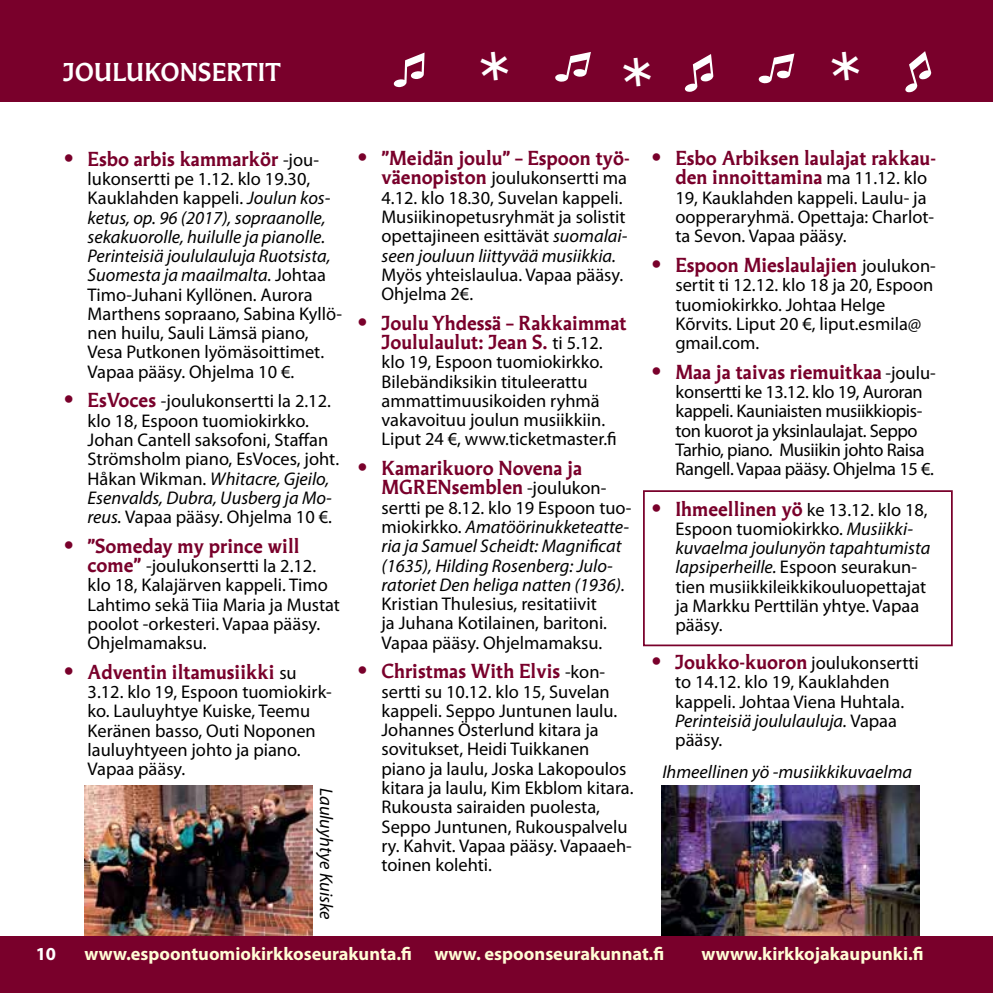
<style>
.page{position:relative;width:993px;height:993px;background:#fff}
.page>*{position:absolute;margin:0;border:0;box-sizing:border-box;transform-origin:0 0}
.t1{font:700 24.5px "Martti";letter-spacing:.015em;color:#fff}
.t2{font:700 19.25px/19.2px "Martti";color:#79002b}
.t3{font:18.38px/19.2px "Myriad Pro";color:#000}
.t4{font:italic 18.38px/19.2px "Myriad Pro";color:#000}
.t5{font:18.38px/19.2px "Myriad Pro";letter-spacing:-.02em;color:#000}
.t6{font:700 18.38px "Myriad Pro";color:#fffcd5}
.t7{font:700 18.38px "Myriad Pro";color:#fff}
.s1{font-family:"Arial";font-weight:900;font-size:22.75px}
.s2{font-family:"Myriad Pro";font-weight:400;font-size:18.38px;color:#000}
.s3{font-style:italic}
.s4{font-family:"Arial";font-weight:900;font-size:22.75px;color:#79002b}
.s5{font-family:"Martti";font-weight:700;font-size:19.25px;color:#79002b}
.s6{font-style:normal}
</style>
<div class="page">
<div style="left:0;top:935px;width:992px;height:57px;background:#79002b"></div>
<div style="left:0;top:0;width:992px;height:102px;background:#79002b"></div>
<div style="left:642px;top:490px;width:310px;height:156px;border:2px solid #79002b"></div>
<img style="left:661px;top:785px;width:258px;height:150px">
<img style="left:84px;top:785px;width:229px;height:150px">
<h1 class="t1" style="left:63px;top:56px;width:219px">JOULUKONSERTIT</h1>
<p class="t2" style="left:63px;top:148px;width:257px"><span class="s1">•</span> Esbo arbis kammarkör <span class="s2">-jou-</span></p>
<p class="t3" style="left:87px;top:169px;width:256px">lukonsertti pe 1.12. klo 19.30,<br>Kauklahden kappeli. <span class="s3">Joulun kos&shy;ketus, op. 96 (2017), sopraanolle, sekakuorolle, huilulle ja pianolle.<br>Perinteisiä joululauluja Ruotsista,<br>Suomesta ja maailmalta.</span> Johtaa<br>Timo-Juhani Kyllönen. Aurora<br>Marthens sopraano, Sabina Kyllö&shy;nen huilu, Sauli Lämsä piano,<br>Vesa Putkonen lyömäsoittimet.<br>Vapaa pääsy. Ohjelma 10 €.</p>
<p class="t3" style="left:88px;top:392px;width:253px;text-indent:-25px"><span class="s4">•</span> <span class="s5">EsVoces</span> -joulukonsertti la 2.12. klo 18, Espoon tuomiokirkko.<br>Johan Cantell saksofoni, Staffan Strömsholm piano, EsVoces, joht.<br>Håkan Wikman. <span class="s3">Whitacre, Gjeilo, Esenvalds, Dubra, Uusberg ja Mo&shy;reus.</span> Vapaa pääsy. Ohjelma 10 €.</p>
<p class="t2" style="left:63px;top:535px;width:238px"><span class="s1">•</span> ”Someday my prince will</p>
<p class="t3" style="left:88px;top:556px;width:254px"><span class="s5">come”</span> -joulukonsertti la 2.12. klo 18, Kalajärven kappeli. Timo<br>Lahtimo sekä Tiia Maria ja Mustat poolot -orkesteri. Vapaa pääsy.<br>Ohjelmamaksu.</p>
<p class="t2" style="left:63px;top:661px;width:235px"><span class="s1">•</span> Adventin iltamusiikki <span class="s2">su</span></p>
<p class="t3" style="left:87px;top:682px;width:246px">3.12. klo 19, Espoon tuomiokirk&shy;ko. Lauluyhtye Kuiske, Teemu<br>Keränen basso, Outi Noponen lauluyhtyeen johto ja piano.<br>Vapaa pääsy.</p>
<p class="t4" style="left:336px;top:787px;width:133px;rotate:90deg">Lauluyhtye Kuiske</p>
<p class="t2" style="left:357px;top:148px;width:274px"><span class="s1">•</span> ”Meidän joulu” – Espoon työ-</p>
<p class="t3" style="left:381px;top:169px;width:247px"><span class="s5">väenopiston</span> joulukonsertti ma 4.12. klo 18.30, Suvelan kappeli.<br>Musiikinopetusryhmät ja solistit opettajineen esittävät <span class="s3">suomalai&shy;seen jouluun liittyvää musiikkia.</span></p>
<p class="t3" style="left:381px;top:265px;width:243px">Myös yhteislaulua. Vapaa pääsy.<br>Ohjelma 2€.</p>
<p class="t2" style="left:357px;top:312px;width:271px;text-align:center"><span class="s1">•</span> Joulu Yhdessä – Rakkaimmat<br>Joululaulut: Jean S. <span class="s2">ti 5.12.</span></p>
<p class="t3" style="left:381px;top:353px;width:237px">klo 19, Espoon tuomiokirkko.<br>Bilebändiksikin tituleerattu ammattimuusikoiden ryhmä vakavoituu joulun musiikkiin.<br>Liput 24 €, www.ticketmaster.fi</p>
<p class="t2" style="left:381px;top:458px;width:226px;text-indent:-24px"><span class="s1">•</span> Kamarikuoro Novena ja<br>MGRENsemblen <span class="s2">-joulukon-</span></p>
<p class="t4" style="left:381px;top:497px;width:251px"><span class="s6">sertti pe 8.12. klo 19 Espoon tuo&shy;miokirkko.</span> Amatöörinukketeatte&shy;ria ja Samuel Scheidt: Magnificat (1635), Hilding Rosenberg: Julo&shy;ratoriet Den heliga natten (1936).</p>
<p class="t3" style="left:381px;top:594px;width:227px">Kristian Thulesius, resitatiivit ja Juhana Kotilainen, baritoni.<br>Vapaa pääsy. Ohjelmamaksu.</p>
<p class="t2" style="left:357px;top:661px;width:250px"><span class="s1">•</span> Christmas With Elvis <span class="s2">-kon-</span></p>
<p class="t3" style="left:381px;top:682px;width:253px">sertti su 10.12. klo 15, Suvelan kappeli. Seppo Juntunen laulu.<br>Johannes Österlund kitara ja sovitukset, Heidi Tuikkanen piano ja laulu, Joska Lakopoulos kitara ja laulu, Kim Ekblom kitara.<br>Rukousta sairaiden puolesta,<br>Seppo Juntunen, Rukouspalvelu ry. Kahvit. Vapaa pääsy. Vapaaeh&shy;toinen kolehti.</p>
<p class="t2" style="left:675px;top:148px;width:262px;text-indent:-24px"><span class="s1">•</span> Esbo Arbiksen laulajat rakkau&shy;den innoittamina <span class="s2">ma 11.12. klo</span></p>
<p class="t3" style="left:675px;top:188px;width:260px">19, Kauklahden kappeli. Laulu- ja oopperaryhmä. Opettaja: Charlot&shy;ta Sevon. Vapaa pääsy.</p>
<p class="t2" style="left:650px;top:255px;width:286px"><span class="s1">•</span> Espoon Mieslaulajien <span class="s2">joulukon-</span></p>
<p class="t3" style="left:675px;top:276px;width:259px">sertit ti 12.12. klo 18 ja 20, Espoon tuomiokirkko. Johtaa Helge<br>Kõrvits. Liput 20 €, liput.esmila@ gmail.com.</p>
<p class="t2" style="left:650px;top:361px;width:286px"><span class="s1">•</span> Maa ja taivas riemuitkaa <span class="s2">-joulu-</span></p>
<p class="t5" style="left:675px;top:382px;width:260px">konsertti ke 13.12. klo 19, Auroran kappeli. Kauniaisten musiikkiopis&shy;ton kuorot ja yksinlaulajat. Seppo Tarhio, piano. Musiikin johto Raisa Rangell. Vapaa pääsy. Ohjelma 15 €.</p>
<p class="t3" style="left:675px;top:500px;width:256px;text-indent:-24px"><span class="s4">•</span> <span class="s5">Ihmeellinen yö</span> ke 13.12. klo 18,<br>Espoon tuomiokirkko. <span class="s3">Musiikki&shy;kuvaelma joulunyön tapahtumista lapsiperheille.</span> Espoon seurakun&shy;tien musiikkileikkikouluopettajat ja Markku Perttilän yhtye. Vapaa pääsy.</p>
<p class="t3" style="left:675px;top:653px;width:245px;text-indent:-24px"><span class="s4">•</span> <span class="s5">Joukko-kuoron</span> joulukonsertti to 14.12. klo 19, Kauklahden kappeli. Johtaa Viena Huhtala.<br><span class="s3">Perinteisiä joululauluja.</span> Vapaa pääsy.</p>
<p class="t4" style="left:662px;top:761px;width:251px">Ihmeellinen yö -musiikkikuvaelma</p>
<p class="t7" style="left:36px;top:941px;width:22px">10</p>
<p class="t6" style="left:84px;top:941px;width:581px">www.espoontuomiokirkkoseurakunta.fi www. espoonseurakunnat.fi</p>
<p class="t6" style="left:701px;top:941px;width:224px">wwww.kirkkojakaupunki.fi</p>
</div>
